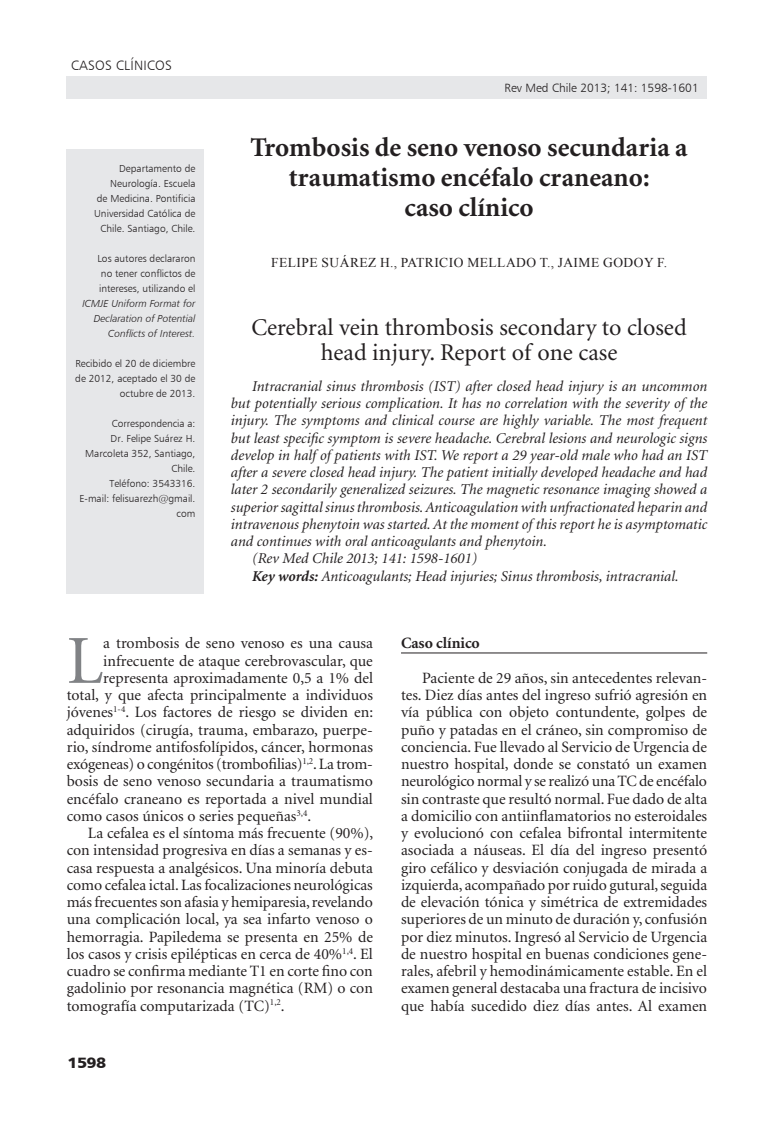
<style>
.page{position:relative;width:774px;height:1134px;background:#fff}
.page>*{position:absolute;margin:0;border:0;box-sizing:border-box;transform-origin:0 0}
._1texto{font:68.85px "Minion";color:#808285}
._2titulo{font:700 27px/30px "Minion";color:#231f20;text-align:center}
._1resumen{font:24px/25.5px "Minion";color:#231f20;text-align:center}
._1texto-2{font:15.75px/17.2px "Minion";color:#231f20;text-align:justify}
._3subtitulo1{font:700 15.75px "Minion";color:#231f20}
._1resumen-2{font:italic 15px/17.2px "Minion";color:#231f20;text-align:justify}
.t1{font:15px "Humanist 777 BT Black B";color:#231f20;scale:1.1 1}
._1autor{font:13.5px "Times New Roman";letter-spacing:.035em;color:#231f20}
.t2{font:13.5px "Humanist 777 BT Light B";letter-spacing:.02em;color:#231f20}
.t3{font:12px "Humanist 777 BT Light B";color:#231f20}
._1datos{font:10.2px/15px "Humanist 777 BT Light B";color:#231f20;text-align:right}
._1datos-2{font:10.2px/15px "Humanist 777 BT Light Italic B";color:#231f20;text-align:right}
.s1{font-family:"Humanist 777 BT Light B"}
.s2{font-weight:700}
</style>
<div class="page">
<div style="left:67px;top:77px;width:640px;height:22px;background:#e6e7e9"></div>
<div style="left:67px;top:149px;width:137px;height:444px;background:#e6e7e9"></div>
<hr style="left:401px;top:653px;width:306px;height:1px;background:#231f20">
<p class="t2" style="left:71px;top:57px;width:102px">casos clínicos</p>
<p class="_1datos" style="left:94px;top:160px;width:103px">Departamento de<br>Neurología. Escuela<br>de Medicina. Pontificia<br>Universidad Católica de<br>Chile. Santiago, Chile.</p>
<p class="_1datos-2" style="left:82px;top:250px;width:115px"><span class="s1">Los autores declararon<br>no tener conflictos de intereses, utilizando el<br></span>ICMJE Uniform Format for<br>Declaration of Potential<br>Conflicts of Interest.</p>
<p class="_1datos" style="left:75px;top:355px;width:122px">Recibido el 20 de diciembre de 2012, aceptado el 30 de octubre de 2013.</p>
<p class="_1datos" style="left:112px;top:415px;width:85px">Correspondencia a:</p>
<p class="_1datos" style="left:111px;top:430px;width:86px">Dr. Felipe Suárez H.</p>
<p class="_1datos" style="left:85px;top:445px;width:112px">Marcoleta 352, Santiago,<br>Chile.</p>
<p class="_1datos" style="left:109px;top:475px;width:88px">Teléfono: 3543316.</p>
<p class="_1datos" style="left:79px;top:490px;width:118px">E-mail: felisuarezh@gmail. com</p>
<p class="t3" style="left:505px;top:81px;width:196px">Rev Med Chile 2013; 141: 1598-1601</p>
<p class="_2titulo" style="left:250px;top:133px;width:439px">Trombosis de seno venoso secundaria a traumatismo encéfalo craneano:<br>caso clínico</p>
<p class="_1autor" style="left:271px;top:252px;width:397px">FELIPE SUÁREZ H., PATRICIO MELLADO T., JAIME GODOY F.</p>
<p class="_1resumen" style="left:251px;top:315px;width:437px">Cerebral vein thrombosis secondary to closed head injury. Report of one case</p>
<p class="_1resumen-2" style="left:231px;top:378px;width:478px;text-indent:21px">Intracranial sinus thrombosis (IST) after closed head injury is an uncommon but potentially serious complication. It has no correlation with the severity of the injury. The symptoms and clinical course are highly variable. The most frequent but least specific symptom is severe headache. Cerebral lesions and neurologic signs develop in half of patients with IST. We report a 29 year-old male who had an IST after a severe closed head injury. The patient initially developed headache and had later 2 secondarily generalized seizures. The magnetic resonance imaging showed a superior sagittal sinus thrombosis. Anticoagulation with unfractionated heparin and intravenous phenytoin was started. At the moment of this report he is asymptomatic and continues with oral anticoagulants and phenytoin.</p>
<p class="_1resumen-2" style="left:252px;top:550px;width:227px">(Rev Med Chile 2013; 141: 1598-1601)</p>
<p class="_1resumen-2" style="left:252px;top:568px;width:428px"><span class="s2">Key words:</span> Anticoagulants; Head injuries; Sinus thrombosis, intracranial.</p>
<p class="_1texto" style="left:67px;top:627px;width:38px">L</p>
<p class="_1texto-2" style="left:103px;top:635px;width:271px">a trombosis de seno venoso es una causa</p>
<p class="_1texto-2" style="left:103px;top:653px;width:271px">infrecuente de ataque cerebrovascular, que</p>
<p class="_1texto-2" style="left:103px;top:670px;width:271px">representa aproximadamente 0,5 a 1% del</p>
<p class="_1texto-2" style="left:67px;top:687px;width:308px">total, y que afecta principalmente a individuos</p>
<p class="_1texto-2" style="left:67px;top:704px;width:308px">jóvenes<sup>1-4</sup>. Los factores de riesgo se dividen en:</p>
<p class="_1texto-2" style="left:67px;top:722px;width:308px">adquiridos (cirugía, trauma, embarazo, puerpe-</p>
<p class="_1texto-2" style="left:67px;top:739px;width:308px">rio, síndrome antifosfolípidos, cáncer, hormonas</p>
<p class="_1texto-2" style="left:67px;top:756px;width:308px">exógeneas) o congénitos (trombofilias)<sup>1,2</sup>. La trom-</p>
<p class="_1texto-2" style="left:67px;top:773px;width:308px">bosis de seno venoso secundaria a traumatismo</p>
<p class="_1texto-2" style="left:67px;top:791px;width:308px">encéfalo craneano es reportada a nivel mundial</p>
<p class="_1texto-2" style="left:67px;top:808px;width:246px">como casos únicos o series pequeñas<sup>3,4</sup>.</p>
<p class="_1texto-2" style="left:67px;top:825px;width:308px;text-indent:21px">La cefalea es el síntoma más frecuente (90%), con intensidad progresiva en días a semanas y es&shy;casa respuesta a analgésicos. Una minoría debuta como cefalea ictal. Las focalizaciones neurológicas más frecuentes son afasia y hemiparesia, revelando una complicación local, ya sea infarto venoso o hemorragia. Papiledema se presenta en 25% de los casos y crisis epilépticas en cerca de 40%<sup>1,4</sup>. El cuadro se confirma mediante T1 en corte fino con gadolinio por resonancia magnética (RM) o con tomografía computarizada (TC)<sup>1,2</sup>.</p>
<p class="t1" style="left:68px;top:1053px;width:37px">1598</p>
<p class="_3subtitulo1" style="left:401px;top:635px;width:80px">Caso clínico</p>
<p class="_1texto-2" style="left:401px;top:670px;width:308px;text-indent:21px">Paciente de 29 años, sin antecedentes relevan&shy;tes. Diez días antes del ingreso sufrió agresión en vía pública con objeto contundente, golpes de puño y patadas en el cráneo, sin compromiso de conciencia. Fue llevado al Servicio de Urgencia de nuestro hospital, donde se constató un examen neurológico normal y se realizó una TC de encéfalo sin contraste que resultó normal. Fue dado de alta a domicilio con antiinflamatorios no esteroidales y evolucionó con cefalea bifrontal intermitente asociada a náuseas. El día del ingreso presentó giro cefálico y desviación conjugada de mirada a izquierda, acompañado por ruido gutural, seguida de elevación tónica y simétrica de extremidades superiores de un minuto de duración y, confusión por diez minutos. Ingresó al Servicio de Urgencia de nuestro hospital en buenas condiciones gene&shy;rales, afebril y hemodinámicamente estable. En el examen general destacaba una fractura de incisivo que había sucedido diez días antes. Al examen</p>
</div>
